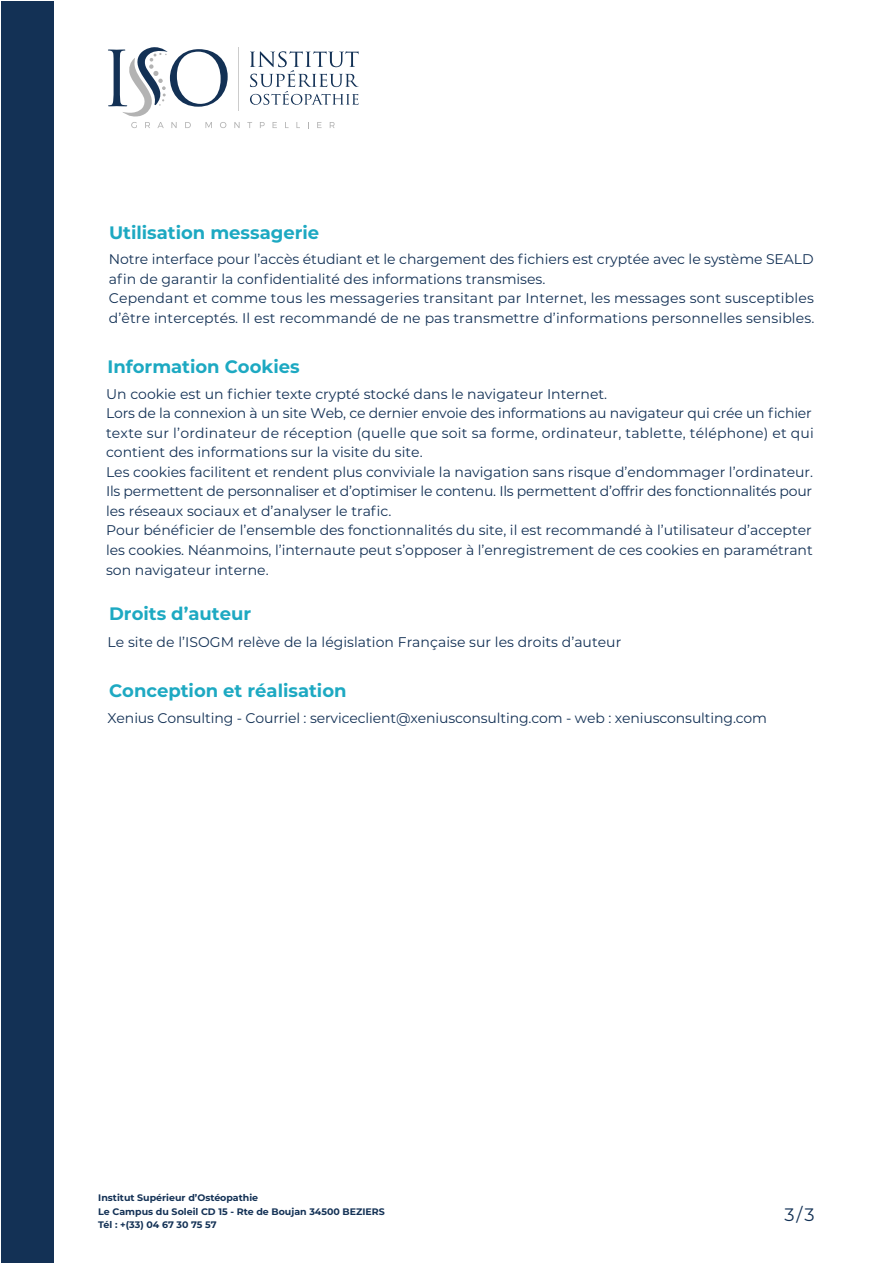
<style>
.page{position:relative;width:893px;height:1263px;background:#fff}
.page>*{position:absolute;margin:0;border:0;box-sizing:border-box;transform-origin:0 0}
.t1{font:700 18px "Montserrat";color:#1da9c2}
.t2{font:18px "Montserrat";color:#133155}
.t3{font:13.95px/19.5px "Montserrat";color:#133155}
.t4{font:700 9.45px/13.5px "Montserrat";color:#133155}
</style>
<div class="page">
<hr style="left:238px;top:47px;width:1px;height:64px;background:#ccc">
<svg style="left:250px;top:51px;width:109px;height:54px"></svg>
<svg style="left:108px;top:47px;width:120px;height:81px"></svg>
<svg style="left:234px;top:122px;width:6px;height:6px"></svg>
<svg style="left:247px;top:122px;width:5px;height:6px"></svg>
<svg style="left:260px;top:122px;width:5px;height:6px"></svg>
<svg style="left:273px;top:122px;width:4px;height:6px"></svg>
<svg style="left:296px;top:122px;width:4px;height:6px"></svg>
<svg style="left:317px;top:122px;width:5px;height:6px"></svg>
<svg style="left:330px;top:122px;width:5px;height:6px"></svg>
<div style="left:1px;top:1px;width:52px;height:1262px;background:#133155"></div>
<p class="t1" style="left:109px;top:220px;width:212px">Utilisation messagerie</p>
<p class="t3" style="left:109px;top:249px;width:707px">Notre interface pour l’accès étudiant et le chargement des fichiers est cryptée avec le système SEALD afin de garantir la confidentialité des informations transmises.<br>Cependant et comme tous les messageries transitant par Internet, les messages sont susceptibles d’être interceptés. Il est recommandé de ne pas transmettre d’informations personnelles sensibles.</p>
<p class="t1" style="left:108px;top:353px;width:194px">Information Cookies</p>
<p class="t3" style="left:106px;top:384px;width:709px">Un cookie est un fichier texte crypté stocké dans le navigateur Internet.<br>Lors de la connexion à un site Web, ce dernier envoie des informations au navigateur qui crée un fichier texte sur l’ordinateur de réception (quelle que soit sa forme, ordinateur, tablette, téléphone) et qui contient des informations sur la visite du site.<br>Les cookies facilitent et rendent plus conviviale la navigation sans risque d’endommager l’ordinateur.<br>Ils permettent de personnaliser et d’optimiser le contenu. Ils permettent d’offrir des fonctionnalités pour les réseaux sociaux et d’analyser le trafic.<br>Pour bénéficier de l’ensemble des fonctionnalités du site, il est recommandé à l’utilisateur d’accepter les cookies. Néanmoins, l’internaute peut s’opposer à l’enregistrement de ces cookies en paramétrant son navigateur interne.</p>
<p class="t1" style="left:109px;top:601px;width:144px">Droits d’auteur</p>
<p class="t3" style="left:108px;top:631px;width:515px">Le site de l’ISOGM relève de la législation Française sur les droits d’auteur</p>
<p class="t1" style="left:109px;top:677px;width:239px">Conception et réalisation</p>
<p class="t3" style="left:108px;top:708px;width:661px">Xenius Consulting - Courriel : serviceclient@xeniusconsulting.com - web : xeniusconsulting.com</p>
<p class="t4" style="left:98px;top:1191px;width:288px">Institut Supérieur d’Ostéopathie<br>Le Campus du Soleil CD 15 - Rte de Boujan 34500 BEZIERS<br>Tél : +(33) 04 67 30 75 57</p>
<p class="t2" style="left:784px;top:1202px;width:31px">3/3</p>
</div>
